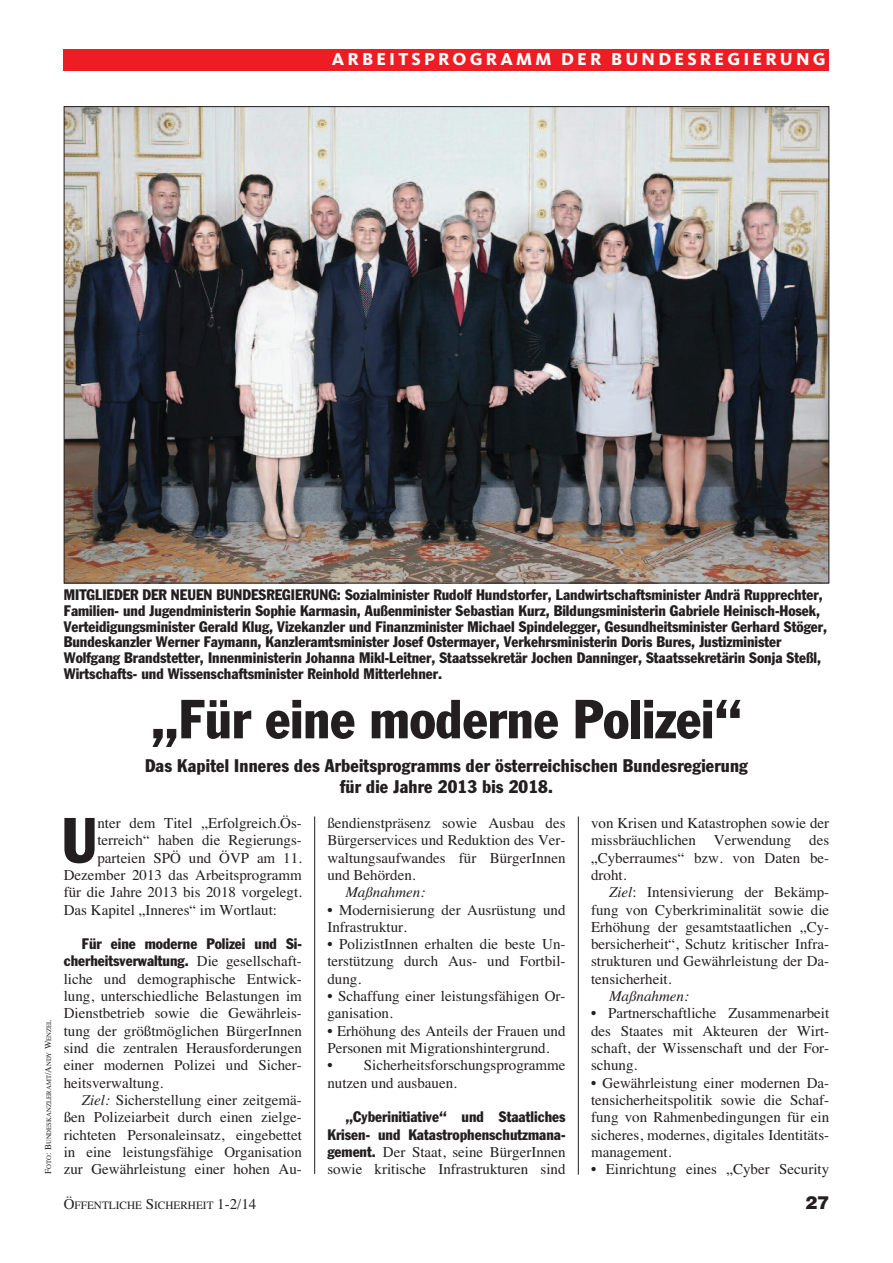
<style>
.page{position:relative;width:893px;height:1263px;background:#fff}
.page>*{position:absolute;margin:0;border:0;box-sizing:border-box;transform-origin:0 0}
.t1{font:condensed 62.55px "Franklin Gothic";color:#231f20}
.t2{font:condensed 54px "Franklin Gothic";color:#231f20}
.t3{font:condensed 18px/21.6px "Franklin Gothic";letter-spacing:.01em;color:#231f20;text-align:center}
.t4{font:800 18px "Kievit";letter-spacing:.175em;color:#fff}
.t5{font:900 18px "Helvetica";color:#231f20}
.t6{font:15px/17.2px "Times";color:#231f20;text-align:justify}
.t7{font:condensed 15px/15.8px "Franklin Gothic";color:#231f20;text-align:right}
.t8{font:italic 15px "Times";color:#231f20}
.t9{font:11.25px "Times";color:#231f20}
.t10{font:6.75px "Times";color:#231f20}
.s1{font-size:9px}
.s2{font-family:"Times";font-stretch:normal}
.s3{font-style:italic}
.s4{font-family:"Franklin Gothic";font-stretch:condensed}
.s5{font-size:15px}
</style>
<div class="page">
<hr style="left:314px;top:816px;width:1px;height:358px;background:#231f20">
<div style="left:64px;top:49px;width:765px;height:21px;background:#ee1d23"></div>
<hr style="left:578px;top:816px;width:1px;height:359px;background:#231f20">
<img style="left:66px;top:108px;width:761px;height:473px">
<p class="t4" style="left:332px;top:53px;width:495px">ARBEITSPROGRAMM DER BUNDESREGIERUNG</p>
<p class="t10" style="left:45px;top:1174px;width:156px;rotate:-90deg"><span class="s1">F</span>oto<span class="s1">: B</span>undeskanzleramt<span class="s1">/a</span>ndy <span class="s1">W</span>enzel</p>
<p class="t7" style="left:64px;top:588px;width:765px;text-align:left">MITGLIEDER DER NEUEN BUNDESREGIERUNG: Sozialminister Rudolf Hundstorfer, Landwirtschaftsminister Andrä Rupprechter, Familien- und Jugendministerin Sophie Karmasin, Außenminister Sebastian Kurz, Bildungsministerin Gabriele Heinisch-Hosek, Verteidigungsminister Gerald Klug, Vizekanzler und Finanzminister Michael Spindelegger, Gesundheitsminister Gerhard Stöger, Bundeskanzler Werner Faymann, Kanzleramtsminister Josef Ostermayer, Verkehrsministerin Doris Bures, Justizminister Wolfgang Brandstetter, Innenministerin Johanna Mikl-Leitner, Staatssekretär Jochen Danninger, Staatssekretärin Sonja Steßl, Wirtschafts- und Wissenschaftsminister Reinhold Mitterlehner.</p>
<h2 class="t2" style="left:151px;top:700px;width:593px">„Für eine moderne Polizei“</h2>
<p class="t3" style="left:145px;top:756px;width:604px">Das Kapitel Inneres des Arbeitsprogramms der österreichischen Bundesregierung für die Jahre 2013 bis 2018.</p>
<h1 class="t1" style="left:62px;top:818px;width:37px">U</h1>
<p class="t6" style="left:97px;top:814px;width:206px">nter dem titel „erfolgreich.Ös-</p>
<p class="t6" style="left:97px;top:831px;width:206px">terreich“ haben die regierungs-</p>
<p class="t6" style="left:97px;top:849px;width:206px">parteien sPÖ und ÖVP am 11.</p>
<p class="t6" style="left:64px;top:866px;width:240px">dezember 2013 das arbeitsprogramm</p>
<p class="t6" style="left:64px;top:883px;width:240px">für die Jahre 2013 bis 2018 vorgelegt.</p>
<p class="t6" style="left:64px;top:901px;width:215px">das kapitel „inneres“ im Wortlaut:</p>
<p class="t7" style="left:64px;top:936px;width:240px;line-height:17.4px">Für eine moderne Polizei und Si&shy;cherheitsverwaltung. <span class="s2">die gesellschaft-</span></p>
<p class="t6" style="left:64px;top:970px;width:240px">liche und demographische entwick&shy;lung, unterschiedliche Belastungen im dienstbetrieb sowie die Gewährleis&shy;tung der größtmöglichen Bürgerinnen sind die zentralen herausforderungen einer modernen Polizei und sicher&shy;heitsverwaltung.</p>
<p class="t6" style="left:64px;top:1091px;width:240px;text-indent:18px"><span class="s3">Ziel:</span> sicherstellung einer zeitgemä&shy;ßen Polizeiarbeit durch einen zielge&shy;richteten Personaleinsatz, eingebettet in eine leistungsfähige organisation zur Gewährleistung einer hohen au-</p>
<p class="t6" style="left:327px;top:814px;width:240px">ßendienstpräsenz sowie ausbau des Bürgerservices und reduktion des Ver&shy;waltungsaufwandes für Bürgerinnen und Behörden.</p>
<p class="t8" style="left:345px;top:883px;width:81px">Maßnahmen:</p>
<p class="t6" style="left:327px;top:901px;width:240px">• modernisierung der ausrüstung und infrastruktur.</p>
<p class="t6" style="left:327px;top:935px;width:240px">• Polizistinnen erhalten die beste un&shy;terstützung durch aus- und Fortbil&shy;dung.</p>
<p class="t6" style="left:327px;top:987px;width:240px">• schaffung einer leistungsfähigen or&shy;ganisation.</p>
<p class="t6" style="left:327px;top:1022px;width:240px">• erhöhung des anteils der Frauen und<br>Personen mit migrationshintergrund.</p>
<p class="t6" style="left:327px;top:1056px;width:240px">• sicherheitsforschungsprogramme nutzen und ausbauen.</p>
<p class="t7" style="left:327px;top:1109px;width:240px;line-height:17.4px">„Cyberinitiative“ und Staatliches<br>Krisen- und Katastrophenschutzmana-</p>
<p class="t6" style="left:327px;top:1143px;width:240px"><span class="s4">gement.</span> der staat, seine Bürgerinnen sowie kritische infrastrukturen sind</p>
<p class="t6" style="left:591px;top:814px;width:240px">von krisen und katastrophen sowie der missbräuchlichen Verwendung des „cyberraumes“ bzw. von daten be&shy;droht.</p>
<p class="t6" style="left:591px;top:883px;width:240px;text-indent:18px"><span class="s3">Ziel</span>: intensivierung der Bekämp&shy;fung von cyberkriminalität sowie die erhöhung der gesamtstaatlichen „cy&shy;bersicherheit“, schutz kritischer infra&shy;strukturen und Gewährleistung der da&shy;tensicherheit.</p>
<p class="t8" style="left:609px;top:987px;width:81px">Maßnahmen:</p>
<p class="t6" style="left:591px;top:1005px;width:240px">• Partnerschaftliche zusammenarbeit des staates mit akteuren der Wirt&shy;schaft, der Wissenschaft und der For&shy;schung.</p>
<p class="t6" style="left:591px;top:1074px;width:240px">• Gewährleistung einer modernen da&shy;tensicherheitspolitik sowie die schaf&shy;fung von rahmenbedingungen für ein sicheres, modernes, digitales identitäts&shy;management.</p>
<p class="t6" style="left:591px;top:1160px;width:240px">• einrichtung eines „cyber security</p>
<p class="t9" style="left:64px;top:1198px;width:194px"><span class="s5">Ö</span>FFentliche <span class="s5">s</span>icherheit <span class="s5">1-2/14</span></p>
<p class="t5" style="left:805px;top:1192px;width:26px">27</p>
</div>
